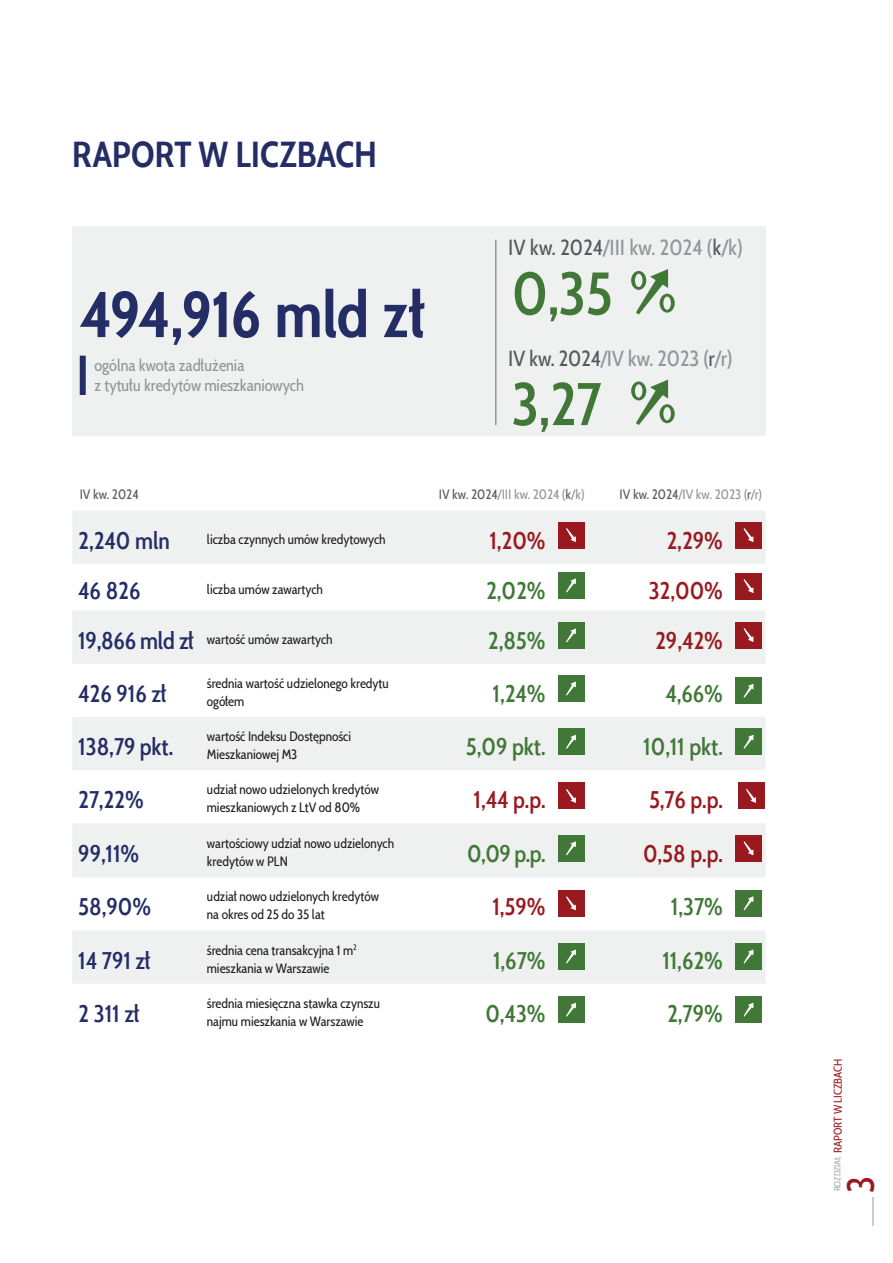
<style>
.page{position:relative;width:893px;height:1263px;background:#fff}
.page>*{position:absolute;margin:0;border:0;box-sizing:border-box;transform-origin:0 0}
.t1{font:700 64.5px "Cabin Condensed";letter-spacing:-.015em;color:#242d65}
.t2{font:500 60px "Cabin Condensed";color:#417838}
.t3{font:37.5px "Cabin Condensed";color:#981a1f}
.t4{font:700 36px "Cabin Condensed";letter-spacing:.005em;color:#242d65}
.t5{font:500 24px "Cabin Condensed";color:#417838}
.t6{font:500 24px "Cabin Condensed";color:#242d65}
.t7{font:500 24px "Cabin Condensed";color:#981a1f}
.t8{font:500 24px "Cabin Condensed";color:#981a1e}
.t9{font:21.75px "Cabin Condensed";color:#939598}
.t10{font:16.5px/19.5px "Cabin Condensed";color:#939598}
.t11{font:13.5px/18px "Cabin Condensed";color:#231f20}
.t12{font:13.5px "Cabin Condensed";color:#939598}
.t13{font:13.5px "Cabin Condensed";color:#57585a}
.t14{font:11.25px "Cabin Condensed";color:#981a1f}
.t15{font:9px "Cabin Condensed";color:#a8a9ad}
.s1{color:#57585a}
.s2{font-weight:500;font-size:24px;color:#242d65}
</style>
<div class="page">
<svg style="left:873px;top:1197px;width:1px;height:29px"></svg>
<div style="left:72px;top:226px;width:693px;height:210px;background:#eff0f0"></div>
<svg style="left:72px;top:511px;width:693px;height:472px;fill:#eff0f0"></svg>
<div style="left:735px;top:943px;width:27px;height:27px;background:#417838"></div>
<svg style="left:743px;top:949px;width:10px;height:14px"></svg>
<div style="left:80px;top:356px;width:6px;height:39px;background:#242d65"></div>
<hr style="left:495px;top:240px;width:1px;height:185px;background:#939598">
<div style="left:735px;top:835px;width:27px;height:27px;background:#981a1f"></div>
<svg style="left:743px;top:841px;width:10px;height:14px"></svg>
<div style="left:735px;top:677px;width:27px;height:27px;background:#417838"></div>
<svg style="left:743px;top:684px;width:10px;height:14px"></svg>
<svg style="left:631px;top:269px;width:44px;height:45px"></svg>
<div style="left:735px;top:522px;width:27px;height:27px;background:#981a1f"></div>
<svg style="left:743px;top:528px;width:10px;height:14px"></svg>
<div style="left:735px;top:996px;width:27px;height:27px;background:#417838"></div>
<svg style="left:743px;top:1003px;width:10px;height:14px"></svg>
<div style="left:738px;top:782px;width:27px;height:27px;background:#981a1f"></div>
<svg style="left:746px;top:789px;width:10px;height:14px"></svg>
<div style="left:558px;top:943px;width:27px;height:27px;background:#417838"></div>
<svg style="left:566px;top:949px;width:10px;height:14px"></svg>
<div style="left:558px;top:890px;width:27px;height:27px;background:#981a1f"></div>
<svg style="left:566px;top:896px;width:10px;height:14px"></svg>
<div style="left:558px;top:728px;width:27px;height:27px;background:#417838"></div>
<svg style="left:566px;top:735px;width:10px;height:14px"></svg>
<div style="left:558px;top:522px;width:27px;height:27px;background:#981a1f"></div>
<svg style="left:566px;top:528px;width:10px;height:14px"></svg>
<div style="left:558px;top:996px;width:27px;height:27px;background:#417838"></div>
<svg style="left:566px;top:1002px;width:10px;height:15px"></svg>
<div style="left:558px;top:782px;width:27px;height:27px;background:#981a1f"></div>
<svg style="left:566px;top:789px;width:10px;height:14px"></svg>
<svg style="left:631px;top:380px;width:44px;height:45px"></svg>
<div style="left:558px;top:622px;width:27px;height:27px;background:#417838"></div>
<svg style="left:566px;top:628px;width:10px;height:14px"></svg>
<div style="left:558px;top:572px;width:27px;height:27px;background:#417838"></div>
<svg style="left:566px;top:578px;width:10px;height:14px"></svg>
<div style="left:558px;top:675px;width:27px;height:27px;background:#417838"></div>
<svg style="left:566px;top:681px;width:10px;height:14px"></svg>
<div style="left:558px;top:835px;width:27px;height:27px;background:#417838"></div>
<svg style="left:566px;top:841px;width:10px;height:14px"></svg>
<div style="left:735px;top:728px;width:27px;height:27px;background:#417838"></div>
<svg style="left:743px;top:735px;width:10px;height:14px"></svg>
<div style="left:735px;top:890px;width:27px;height:27px;background:#417838"></div>
<svg style="left:743px;top:896px;width:10px;height:14px"></svg>
<div style="left:735px;top:573px;width:27px;height:27px;background:#981a1f"></div>
<svg style="left:743px;top:579px;width:10px;height:14px"></svg>
<div style="left:735px;top:621px;width:27px;height:27px;background:#981a1f"></div>
<svg style="left:743px;top:628px;width:10px;height:14px"></svg>
<h3 class="t4" style="left:72px;top:126px;width:306px">RAPORT W LICZBACH</h3>
<h1 class="t1" style="left:80px;top:265px;width:347px">494,916 mld zł</h1>
<p class="t10" style="left:95px;top:355px;width:211px">ogólna kwota zadłużenia<br>z tytułu kredytów mieszkaniowych</p>
<h3 class="t9" style="left:508px;top:231px;width:237px"><span class="s1">IV kw. 2024</span>/III kw. 2024 (<span class="s1">k</span>/k)</h3>
<h2 class="t2" style="left:512px;top:247px;width:102px">0,35</h2>
<h3 class="t9" style="left:508px;top:341px;width:226px"><span class="s1">IV kw. 2024</span>/IV kw. 2023 (<span class="s1">r</span>/r)</h3>
<h2 class="t2" style="left:512px;top:358px;width:91px">3,27</h2>
<p class="t13" style="left:80px;top:484px;width:60px">IV kw. 2024</p>
<p class="t12" style="left:439px;top:484px;width:147px"><span class="s1">IV kw. 2024</span>/III kw. 2024 (<span class="s1">k</span>/k)</p>
<p class="t12" style="left:620px;top:484px;width:144px"><span class="s1">IV kw. 2024</span>/IV kw. 2023 (<span class="s1">r</span>/r)</p>
<h3 class="t6" style="left:78px;top:522px;width:93px">2,240 mln</h3>
<p class="t11" style="left:207px;top:529px;width:180px">liczba czynnych umów kredytowych</p>
<h3 class="t7" style="left:489px;top:522px;width:58px">1,20%</h3>
<h3 class="t7" style="left:666px;top:522px;width:58px">2,29%</h3>
<h3 class="t6" style="left:78px;top:572px;width:64px">46 826</h3>
<p class="t11" style="left:207px;top:579px;width:118px">liczba umów zawartych</p>
<h3 class="t5" style="left:486px;top:572px;width:61px">2,02%</h3>
<h3 class="t7" style="left:649px;top:572px;width:76px">32,00%</h3>
<p class="t11" style="left:78px;top:629px;width:256px"><span class="s2">19,866 mld zł</span> wartość umów zawartych</p>
<h3 class="t5" style="left:488px;top:622px;width:59px">2,85%</h3>
<h3 class="t7" style="left:655px;top:622px;width:69px">29,42%</h3>
<h3 class="t6" style="left:78px;top:675px;width:90px">426 916 zł</h3>
<p class="t11" style="left:207px;top:673px;width:184px">średnia wartość udzielonego kredytu ogółem</p>
<h3 class="t5" style="left:493px;top:675px;width:55px">1,24%</h3>
<h3 class="t5" style="left:665px;top:675px;width:59px">4,66%</h3>
<h3 class="t6" style="left:78px;top:728px;width:96px">138,79 pkt.</h3>
<p class="t11" style="left:207px;top:726px;width:146px">wartość Indeksu Dostępności<br>Mieszkaniowej M3</p>
<h3 class="t5" style="left:466px;top:728px;width:81px">5,09 pkt.</h3>
<h3 class="t5" style="left:643px;top:728px;width:81px">10,11 pkt.</h3>
<h3 class="t6" style="left:78px;top:781px;width:67px">27,22%</h3>
<p class="t11" style="left:207px;top:779px;width:174px">udział nowo udzielonych kredytów mieszkaniowych z LtV od 80%</p>
<h3 class="t7" style="left:474px;top:781px;width:73px">1,44 p.p.</h3>
<h3 class="t7" style="left:649px;top:781px;width:75px">5,76 p.p.</h3>
<h3 class="t6" style="left:78px;top:835px;width:62px">99,11%</h3>
<p class="t11" style="left:207px;top:833px;width:189px">wartościowy udział nowo udzielonych kredytów w PLN</p>
<h3 class="t5" style="left:467px;top:835px;width:80px">0,09 p.p.</h3>
<h3 class="t8" style="left:643px;top:835px;width:81px">0,58 p.p.</h3>
<h3 class="t6" style="left:78px;top:888px;width:74px">58,90%</h3>
<p class="t11" style="left:207px;top:887px;width:174px">udział nowo udzielonych kredytów na okres od 25 do 35 lat</p>
<h3 class="t7" style="left:492px;top:888px;width:55px">1,59%</h3>
<h3 class="t5" style="left:671px;top:888px;width:54px">1,37%</h3>
<h3 class="t6" style="left:78px;top:942px;width:74px">14 791 zł</h3>
<p class="t11" style="left:207px;top:940px;width:151px">średnia cena transakcyjna 1 m<sup>2 </sup>mieszkania w Warszawie</p>
<h3 class="t5" style="left:493px;top:941px;width:54px">1,67%</h3>
<h3 class="t5" style="left:662px;top:941px;width:62px">11,62%</h3>
<h3 class="t6" style="left:78px;top:995px;width:63px">2 311 zł</h3>
<p class="t11" style="left:207px;top:993px;width:175px">średnia miesięczna stawka czynszu najmu mieszkania w Warszawie</p>
<h3 class="t5" style="left:485px;top:995px;width:62px">0,43%</h3>
<h3 class="t5" style="left:667px;top:995px;width:57px">2,79%</h3>
<p class="t14" style="left:829px;top:1153px;width:96px;rotate:-90deg">RAPORT W LICZBACH</p>
<p class="t15" style="left:830px;top:1191px;width:37px;rotate:-90deg">ROZDZIAŁ</p>
<h3 class="t3" style="left:832px;top:1193px;width:18px;rotate:-90deg">3</h3>
</div>
